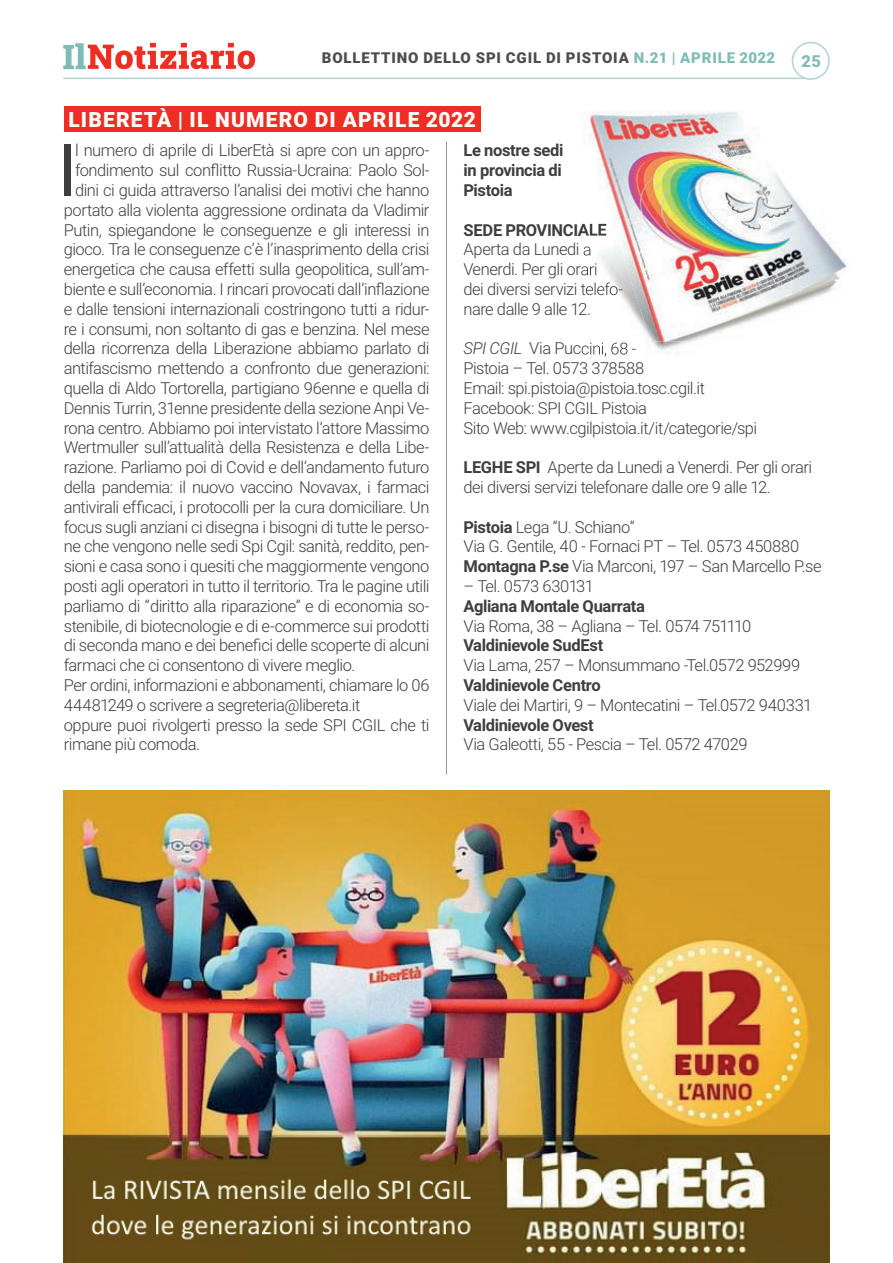
<style>
.page{position:relative;width:893px;height:1263px;background:#fff}
.page>*{position:absolute;margin:0;border:0;box-sizing:border-box;transform-origin:0 0}
.t1{font:72.15px "Roboto";color:#3e3e3f}
.t2{font:900 21px "Roboto";letter-spacing:.055em;color:#fff}
.t3{font:300 16.5px/19.8px "Roboto";letter-spacing:-.03em;color:#3e3e3f}
.t4{font:700 16.5px/19.8px "Roboto";letter-spacing:-.02em;color:#3e3e3f;text-align:justify}
.t5{font:900 16.5px "Roboto";color:#80bbb6}
.t6{font:900 15px "Roboto";letter-spacing:.055em;color:#4b4c4d}
.s1{color:#80bbb6}
.s2{font-style:italic}
.s3{font-weight:700}
</style>
<div class="page">
<svg style="left:63px;top:43px;width:192px;height:26px"></svg>
<hr style="left:63px;top:78px;width:748px;height:1px;background:#b0d3cf">
<div style="left:792px;top:42px;width:38px;height:38px;border:2px solid #b0d3cf;border-radius:50%"></div>
<img style="left:64px;top:790px;width:765px;height:473px">
<hr style="left:446px;top:142px;width:1px;height:632px;background:#939598">
<div style="left:64px;top:106px;width:416px;height:26px;background:#ee2e22"></div>
<img style="left:582px;top:111px;width:266px;height:230px">
<img style="left:581px;top:224px;width:25px;height:12px">
<img style="left:582px;top:243px;width:10px;height:16px">
<img style="left:581px;top:263px;width:17px;height:16px">
<img style="left:581px;top:282px;width:41px;height:13px">
<svg style="left:581px;top:302px;width:9px;height:13px"></svg>
<img style="left:581px;top:342px;width:55px;height:15px">
<p class="t6" style="left:322px;top:47px;width:455px">BOLLETTINO DELLO SPI CGIL DI PISTOIA <span class="s1">N.21 | APRILE 2022</span></p>
<p class="t5" style="left:801px;top:49px;width:21px">25</p>
<p class="t2" style="left:68px;top:105px;width:409px">LIBERETÀ | IL NUMERO DI APRILE 2022</p>
<h1 class="t1" style="left:57px;top:120px;width:21px">I</h1>
<p class="t3" style="left:75px;top:140px;width:356px">l numero di aprile di LiberEtà si apre con un appro-</p>
<p class="t3" style="left:75px;top:160px;width:356px">fondimento sul conflitto Russia-Ucraina: Paolo Sol-</p>
<p class="t3" style="left:75px;top:180px;width:356px">dini ci guida attraverso l’analisi dei motivi che hanno</p>
<p class="t3" style="left:64px;top:199px;width:367px">portato alla violenta aggressione ordinata da Vladimir</p>
<p class="t3" style="left:64px;top:219px;width:367px">Putin, spiegandone le conseguenze e gli interessi in</p>
<p class="t3" style="left:64px;top:239px;width:367px">gioco. Tra le conseguenze c’è l’inasprimento della crisi</p>
<p class="t3" style="left:64px;top:259px;width:367px">energetica che causa effetti sulla geopolitica, sull’am-</p>
<p class="t3" style="left:64px;top:279px;width:367px">biente e sull’economia. I rincari provocati dall’inflazione</p>
<p class="t3" style="left:64px;top:298px;width:367px">e dalle tensioni internazionali costringono tutti a ridur-</p>
<p class="t3" style="left:64px;top:318px;width:367px">re i consumi, non soltanto di gas e benzina. Nel mese</p>
<p class="t3" style="left:64px;top:338px;width:367px">della ricorrenza della Liberazione abbiamo parlato di</p>
<p class="t3" style="left:64px;top:358px;width:367px">antifascismo mettendo a confronto due generazioni:</p>
<p class="t3" style="left:64px;top:378px;width:367px">quella di Aldo Tortorella, partigiano 96enne e quella di</p>
<p class="t3" style="left:64px;top:397px;width:367px">Dennis Turrin, 31enne presidente della sezione Anpi Ve-</p>
<p class="t3" style="left:64px;top:417px;width:367px">rona centro. Abbiamo poi intervistato l’attore Massimo</p>
<p class="t3" style="left:64px;top:437px;width:367px">Wertmuller sull’attualità della Resistenza e della Libe-</p>
<p class="t3" style="left:64px;top:457px;width:367px">razione. Parliamo poi di Covid e dell’andamento futuro</p>
<p class="t3" style="left:64px;top:477px;width:367px">della pandemia: il nuovo vaccino Novavax, i farmaci</p>
<p class="t3" style="left:64px;top:496px;width:367px">antivirali efficaci, i protocolli per la cura domiciliare. Un</p>
<p class="t3" style="left:64px;top:516px;width:367px">focus sugli anziani ci disegna i bisogni di tutte le perso-</p>
<p class="t3" style="left:64px;top:536px;width:367px">ne che vengono nelle sedi Spi Cgil: sanità, reddito, pen-</p>
<p class="t3" style="left:64px;top:556px;width:367px">sioni e casa sono i quesiti che maggiormente vengono</p>
<p class="t3" style="left:64px;top:576px;width:367px">posti agli operatori in tutto il territorio. Tra le pagine utili</p>
<p class="t3" style="left:64px;top:595px;width:367px">parliamo di “diritto alla riparazione” e di economia so-</p>
<p class="t3" style="left:64px;top:615px;width:367px">stenibile, di biotecnologie e di e-commerce sui prodotti</p>
<p class="t3" style="left:64px;top:635px;width:367px">di seconda mano e dei benefici delle scoperte di alcuni</p>
<p class="t3" style="left:64px;top:655px;width:293px">farmaci che ci consentono di vivere meglio.</p>
<p class="t3" style="left:64px;top:675px;width:367px">Per ordini, informazioni e abbonamenti, chiamare lo 06</p>
<p class="t3" style="left:64px;top:694px;width:298px">44481249 o scrivere a segreteria@libereta.it</p>
<p class="t3" style="left:64px;top:714px;width:367px">oppure puoi rivolgerti presso la sede SPI CGIL che ti</p>
<p class="t3" style="left:64px;top:734px;width:138px">rimane più comoda.</p>
<p class="t4" style="left:463px;top:140px;width:101px">Le nostre sedi in provincia di Pistoia</p>
<p class="t4" style="left:463px;top:219px;width:145px">SEDE PROVINCIALE</p>
<p class="t3" style="left:463px;top:239px;width:161px">Aperta da Lunedi a<br>Venerdi. Per gli orari<br>dei diversi servizi telefo&shy;nare dalle 9 alle 12.</p>
<p class="t3" style="left:463px;top:338px;width:295px"><span class="s2">SPI CGIL</span> Via Puccini, 68 -<br>Pistoia – Tel. 0573 378588<br>Email: spi.pistoia@pistoia.tosc.cgil.it Facebook: SPI CGIL Pistoia<br>Sito Web: www.cgilpistoia.it/it/categorie/spi</p>
<p class="t3" style="left:463px;top:457px;width:350px"><span class="s3">LEGHE SPI</span> Aperte da Lunedi a Venerdi. Per gli orari dei diversi servizi telefonare dalle ore 9 alle 12.</p>
<p class="t3" style="left:463px;top:516px;width:360px"><span class="s3">Pistoia</span> Lega “U. Schiano”<br>Via G. Gentile, 40 - Fornaci PT – Tel. 0573 450880<br><span class="s3">Montagna P.se</span> Via Marconi, 197 – San Marcello P.se</p>
<p class="t3" style="left:463px;top:576px;width:132px">– Tel. 0573 630131</p>
<p class="t4" style="left:463px;top:595px;width:183px">Agliana Montale Quarrata</p>
<p class="t3" style="left:463px;top:615px;width:289px">Via Roma, 38 – Agliana – Tel. 0574 751110</p>
<p class="t4" style="left:463px;top:635px;width:141px">Valdinievole SudEst</p>
<p class="t3" style="left:463px;top:655px;width:338px">Via Lama, 257 – Monsummano -Tel.0572 952999</p>
<p class="t4" style="left:463px;top:675px;width:139px">Valdinievole Centro</p>
<p class="t3" style="left:463px;top:694px;width:350px">Viale dei Martiri, 9 – Montecatini – Tel.0572 940331</p>
<p class="t4" style="left:463px;top:714px;width:132px">Valdinievole Ovest</p>
<p class="t3" style="left:463px;top:734px;width:286px">Via Galeotti, 55 - Pescia – Tel. 0572 47029</p>
</div>
